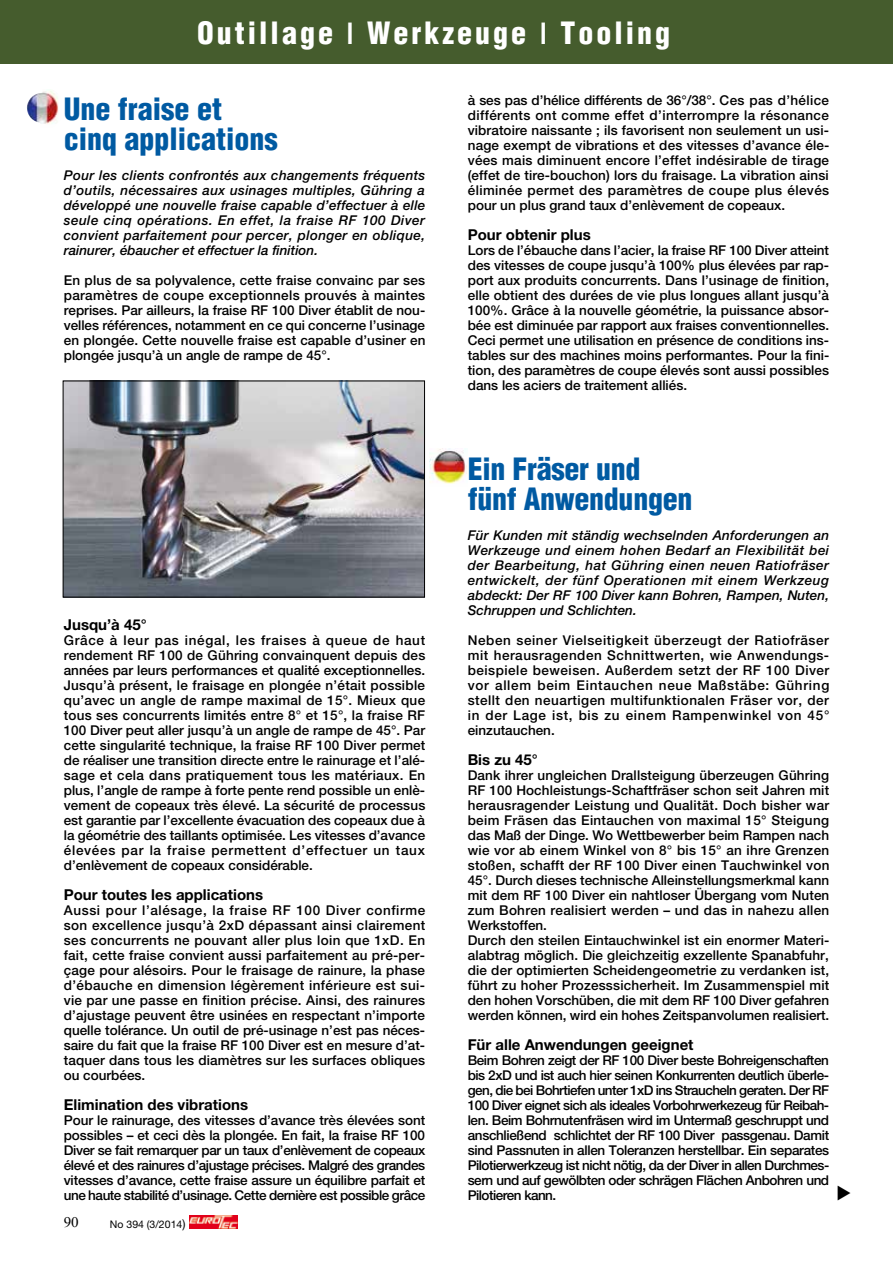
<style>
.page{position:relative;width:893px;height:1263px;background:#fff}
.page>*{position:absolute;margin:0;border:0;box-sizing:border-box;transform-origin:0 0}
.t1{font:900 condensed 30px/30px "Helvetica";letter-spacing:-.005em;color:#005aa2}
.t2{font:900 condensed 30px "Helvetica";letter-spacing:.1em;color:#fff}
.t3{font:700 15px "Helvetica Neue";color:#000}
.t4{font:500 13.5px/15px "Helvetica Neue";letter-spacing:.01em;color:#000;text-align:justify}
.t5{font:italic 500 13.5px/15px "Helvetica Neue";color:#000;text-align:justify}
.t6{font:10.5px "Helvetica Neue";color:#000}
.s1{font-family:"Helvetica Neue";font-weight:500;font-stretch:normal}
.s2{font-size:12px}
</style>
<div class="page">
<svg style="left:189px;top:1215px;width:49px;height:13px"></svg>
<img style="left:190px;top:1215px;width:47px;height:13px">
<img style="left:429px;top:449px;width:39px;height:35px">
<img style="left:27px;top:90px;width:32px;height:34px">
<div style="left:0;top:0;width:893px;height:64px;background:#455c2d"></div>
<img style="left:65px;top:383px;width:358px;height:212px">
<div style="left:63px;top:381px;width:362px;height:216px;border:1px solid #000"></div>
<h1 class="t2" style="left:197px;top:14px;width:474px">Outillage <span class="s1">l</span> Werkzeuge <span class="s1">l</span> Tooling</h1>
<h1 class="t1" style="left:64px;top:94px;width:216px">Une fraise et cinq applications</h1>
<p class="t5" style="left:64px;top:167px;width:363px">Pour les clients confrontés aux changements fréquents d’outils, nécessaires aux usinages multiples, Gühring a développé une nouvelle fraise capable d’effectuer à elle seule cinq opérations. En effet, la fraise RF 100 Diver convient parfaitement pour percer, plonger en oblique, rainurer, ébaucher et effectuer la finition.</p>
<p class="t4" style="left:64px;top:272px;width:363px">En plus de sa polyvalence, cette fraise convainc par ses paramètres de coupe exceptionnels prouvés à maintes reprises. Par ailleurs, la fraise RF 100 Diver établit de nou&shy;velles références, notamment en ce qui concerne l’usinage en plongée. Cette nouvelle fraise est capable d’usiner en plongée jusqu’à un angle de rampe de 45°.</p>
<p class="t3" style="left:64px;top:615px;width:84px">Jusqu’à 45°</p>
<p class="t4" style="left:64px;top:632px;width:363px">Grâce à leur pas inégal, les fraises à queue de haut rendement RF 100 de Gühring convainquent depuis des années par leurs performances et qualité exceptionnelles.<br>Jusqu’à présent, le fraisage en plongée n’était possible qu’avec un angle de rampe maximal de 15°. Mieux que tous ses concurrents limités entre 8° et 15°, la fraise RF 100 Diver peut aller jusqu’à un angle de rampe de 45°. Par cette singularité technique, la fraise RF 100 Diver permet de réaliser une transition directe entre le rainurage et l’alé&shy;sage et cela dans pratiquement tous les matériaux. En plus, l’angle de rampe à forte pente rend possible un enlè&shy;vement de copeaux très élevé. La sécurité de processus est garantie par l’excellente évacuation des copeaux due à la géométrie des taillants optimisée. Les vitesses d’avance élevées par la fraise permettent d’effectuer un taux d’enlèvement de copeaux considérable.</p>
<p class="t3" style="left:64px;top:885px;width:201px">Pour toutes les applications</p>
<p class="t4" style="left:64px;top:902px;width:363px">Aussi pour l’alésage, la fraise RF 100 Diver confirme son excellence jusqu’à 2xD dépassant ainsi clairement ses concurrents ne pouvant aller plus loin que 1xD. En fait, cette fraise convient aussi parfaitement au pré-per&shy;çage pour alésoirs. Pour le fraisage de rainure, la phase d’ébauche en dimension légèrement inférieure est sui&shy;vie par une passe en finition précise. Ainsi, des rainures d’ajustage peuvent être usinées en respectant n’importe quelle tolérance. Un outil de pré-usinage n’est pas néces&shy;saire du fait que la fraise RF 100 Diver est en mesure d’at&shy;taquer dans tous les diamètres sur les surfaces obliques ou courbées.</p>
<p class="t3" style="left:64px;top:1095px;width:186px">Elimination des vibrations</p>
<p class="t4" style="left:64px;top:1112px;width:363px">Pour le rainurage, des vitesses d’avance très élevées sont possibles – et ceci dès la plongée. En fait, la fraise RF 100<br>Diver se fait remarquer par un taux d’enlèvement de copeaux élevé et des rainures d’ajustage précises. Malgré des grandes vitesses d’avance, cette fraise assure un équilibre parfait et une haute stabilité d’usinage. Cette dernière est possible grâce</p>
<p class="t6" style="left:110px;top:1218px;width:77px">No 394 (3/2014<span class="s2">)</span></p>
<p class="t4" style="left:468px;top:92px;width:363px">à ses pas d’hélice différents de 36°/38°. Ces pas d’hélice différents ont comme effet d’interrompre la résonance vibratoire naissante ; ils favorisent non seulement un usi&shy;nage exempt de vibrations et des vitesses d’avance éle&shy;vées mais diminuent encore l’effet indésirable de tirage (effet de tire-bouchon) lors du fraisage. La vibration ainsi éliminée permet des paramètres de coupe plus élevés pour un plus grand taux d’enlèvement de copeaux.</p>
<p class="t3" style="left:468px;top:225px;width:125px">Pour obtenir plus</p>
<p class="t4" style="left:468px;top:242px;width:363px">Lors de l’ébauche dans l’acier, la fraise RF 100 Diver atteint des vitesses de coupe jusqu’à 100% plus élevées par rap&shy;port aux produits concurrents. Dans l’usinage de finition, elle obtient des durées de vie plus longues allant jusqu’à 100%. Grâce à la nouvelle géométrie, la puissance absor&shy;bée est diminuée par rapport aux fraises conventionnelles.<br>Ceci permet une utilisation en présence de conditions ins&shy;tables sur des machines moins performantes. Pour la fini&shy;tion, des paramètres de coupe élevés sont aussi possibles dans les aciers de traitement alliés.</p>
<h1 class="t1" style="left:468px;top:454px;width:226px">Ein Fräser und fünf Anwendungen</h1>
<p class="t5" style="left:468px;top:527px;width:363px">Für Kunden mit ständig wechselnden Anforderungen an Werkzeuge und einem hohen Bedarf an Flexibilität bei der Bearbeitung, hat Gühring einen neuen Ratiofräser entwickelt, der fünf Operationen mit einem Werkzeug abdeckt: Der RF 100 Diver kann Bohren, Rampen, Nuten, Schruppen und Schlichten.</p>
<p class="t4" style="left:468px;top:632px;width:363px">Neben seiner Vielseitigkeit überzeugt der Ratiofräser mit herausragenden Schnittwerten, wie Anwendungs&shy;beispiele beweisen. Außerdem setzt der RF 100 Diver vor allem beim Eintauchen neue Maßstäbe: Gühring stellt den neuartigen multifunktionalen Fräser vor, der in der Lage ist, bis zu einem Rampenwinkel von 45° einzutauchen.</p>
<p class="t3" style="left:468px;top:750px;width:72px">Bis zu 45°</p>
<p class="t4" style="left:468px;top:767px;width:363px;text-align:left">Dank ihrer ungleichen Drallsteigung überzeugen Gühring RF 100 Hochleistungs-Schaftfräser schon seit Jahren mit herausragender Leistung und Qualität. Doch bisher war beim Fräsen das Eintauchen von maximal 15° Steigung das Maß der Dinge. Wo Wettbewerber beim Rampen nach wie vor ab einem Winkel von 8° bis 15° an ihre Grenzen stoßen, schafft der RF 100 Diver einen Tauchwinkel von 45°. Durch dieses technische Alleinstellungsmerkmal kann mit dem RF 100 Diver ein nahtloser Übergang vom Nuten zum Bohren realisiert werden – und das in nahezu allen Werkstoffen.<br>Durch den steilen Eintauchwinkel ist ein enormer Materi&shy;alabtrag möglich. Die gleichzeitig exzellente Spanabfuhr, die der optimierten Scheidengeometrie zu verdanken ist, führt zu hoher Prozesssicherheit. Im Zusammenspiel mit den hohen Vorschüben, die mit dem RF 100 Diver gefahren werden können, wird ein hohes Zeitspanvolumen realisiert.</p>
<p class="t3" style="left:468px;top:1035px;width:227px">Für alle Anwendungen geeignet</p>
<p class="t4" style="left:468px;top:1052px;width:363px">Beim Bohren zeigt der RF 100 Diver beste Bohreigenschaften bis 2xD und ist auch hier seinen Konkurrenten deutlich überle&shy;gen, die bei Bohrtiefen unter 1xD ins Straucheln geraten. Der RF 100 Diver eignet sich als ideales Vorbohrwerkezeug für Reibah&shy;len. Beim Bohrnutenfräsen wird im Untermaß geschruppt und anschließend schlichtet der RF 100 Diver passgenau. Damit sind Passnuten in allen Toleranzen herstellbar. Ein separates Pilotierwerkzeug ist nicht nötig, da der Diver in allen Durchmes&shy;sern und auf gewölbten oder schrägen Flächen Anbohren und Pilotieren kann.</p>
</div>
